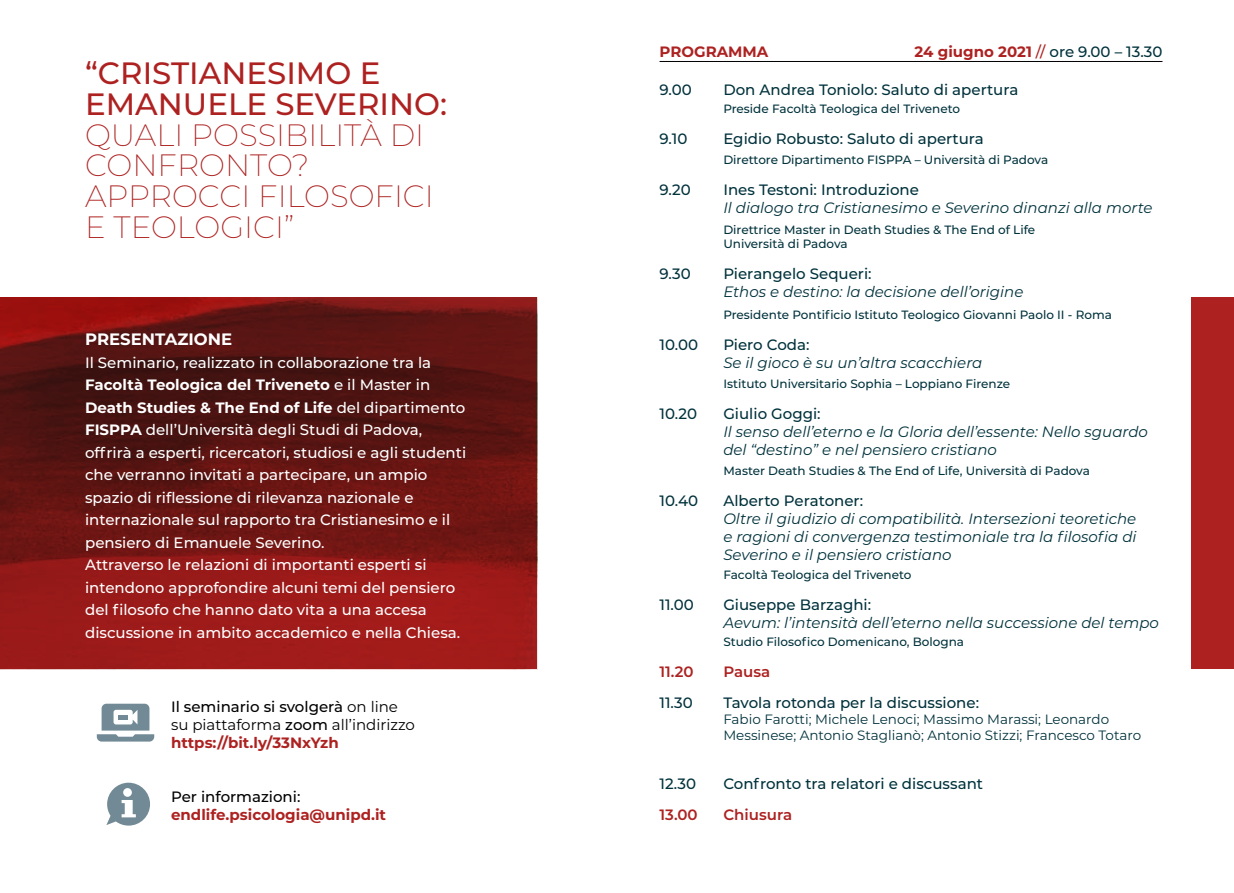
<style>
.page{position:relative;width:1234px;height:893px;background:#fff}
.page>*{position:absolute;margin:0;border:0;box-sizing:border-box;transform-origin:0 0}
.t1{font:200 30.9px/30.9px "Montserrat";color:#ad2221}
.t2{font:500 30.9px/30.9px "Montserrat";color:#ad2221}
.t3{font:700 16.5px "Montserrat";color:#fff}
.t4{font:500 15px/22.5px "Montserrat";color:#fff}
.t5{font:italic 15px/18px "Montserrat";color:#00323c}
.t6{font:500 15px "Montserrat";color:#00323c}
.t7{font:15px/18px "Montserrat";color:#000}
.t8{font:700 15px "Montserrat";color:#ad2221}
.t9{font:600 15px "Montserrat";color:#ad2221}
.t10{font:500 15px "Montserrat";color:#000}
.t11{font:13.5px/16.2px "Montserrat";color:#00323c}
.t12{font:500 12px/14.4px "Montserrat";color:#00323c}
.s1{font-weight:700}
.s2{font-weight:500}
.s3{font-weight:700;color:#ad2221}
.s4{color:#ad2221}
</style>
<div class="page">
<hr style="left:659px;top:61px;width:503px;height:1px;background:#000">
<img style="left:0;top:298px;width:537px;height:371px">
<div style="left:1191px;top:298px;width:42px;height:371px;background:#ad2221"></div>
<svg style="left:97px;top:704px;width:57px;height:38px"></svg>
<svg style="left:106px;top:783px;width:44px;height:43px"></svg>
<div style="left:123px;top:788px;width:9px;height:9px;background:#fff;border-radius:50%"></div>
<h1 class="t2" style="left:85px;top:56px;width:363px">“CRISTIANESIMO E<br>EMANUELE SEVERINO:</h1>
<h1 class="t1" style="left:85px;top:118px;width:350px">QUALI POSSIBILITÀ DI<br>CONFRONTO?<br>APPROCCI FILOSOFICI<br>E TEOLOGICI”</h1>
<p class="t3" style="left:85px;top:327px;width:149px">PRESENTAZIONE</p>
<p class="t4" style="left:85px;top:351px;width:382px">Il Seminario, realizzato in collaborazione tra la <span class="s1">Facoltà Teologica del Triveneto</span> e il Master in <span class="s1">Death Studies &amp; The End of Life</span> del dipartimento <span class="s1">FISPPA</span> dell’Università degli Studi di Padova, offrirà a esperti, ricercatori, studiosi e agli studenti che verranno invitati a partecipare, un ampio spazio di riflessione di rilevanza nazionale e internazionale sul rapporto tra Cristianesimo e il pensiero di Emanuele Severino.<br>Attraverso le relazioni di importanti esperti si intendono approfondire alcuni temi del pensiero del filosofo che hanno dato vita a una accesa discussione in ambito accademico e nella Chiesa.</p>
<p class="t7" style="left:171px;top:697px;width:245px"><span class="s2">Il seminario si svolgerà</span> on line su piattaforma <span class="s2">zoom</span> all’indirizzo <span class="s3">https://bit.ly/33NxYzh</span></p>
<p class="t10" style="left:171px;top:787px;width:131px">Per informazioni:</p>
<p class="t8" style="left:171px;top:804px;width:216px">endlife.psicologia@unipd.it</p>
<p class="t8" style="left:659px;top:41px;width:110px">PROGRAMMA</p>
<p class="t6" style="left:914px;top:41px;width:249px"><span class="s3">24 giugno 2021</span> <span class="s4">//</span> ore 9.00 – 13.30</p>
<p class="t6" style="left:659px;top:79px;width:34px">9.00</p>
<p class="t6" style="left:723px;top:79px;width:296px">Don Andrea Toniolo: Saluto di apertura</p>
<p class="t12" style="left:723px;top:101px;width:238px">Preside Facoltà Teologica del Triveneto</p>
<p class="t6" style="left:659px;top:128px;width:29px">9.10</p>
<p class="t6" style="left:723px;top:128px;width:262px">Egidio Robusto: Saluto di apertura</p>
<p class="t12" style="left:723px;top:152px;width:326px">Direttore Dipartimento FISPPA – Università di Padova</p>
<p class="t6" style="left:659px;top:179px;width:33px">9.20</p>
<p class="t6" style="left:723px;top:179px;width:197px">Ines Testoni: Introduzione</p>
<p class="t5" style="left:723px;top:198px;width:430px">Il dialogo tra Cristianesimo e Severino dinanzi alla morte</p>
<p class="t12" style="left:723px;top:222px;width:313px">Direttrice Master in Death Studies &amp; The End of Life<br>Università di Padova</p>
<p class="t6" style="left:659px;top:263px;width:33px">9.30</p>
<p class="t6" style="left:723px;top:263px;width:150px">Pierangelo Sequeri:</p>
<p class="t5" style="left:723px;top:282px;width:301px">Ethos e destino: la decisione dell’origine</p>
<p class="t12" style="left:723px;top:307px;width:390px">Presidente Pontificio Istituto Teologico Giovanni Paolo II - Roma</p>
<p class="t6" style="left:659px;top:334px;width:40px">10.00</p>
<p class="t6" style="left:723px;top:334px;width:88px">Piero Coda:</p>
<p class="t5" style="left:723px;top:353px;width:260px">Se il gioco è su un’altra scacchiera</p>
<p class="t12" style="left:723px;top:376px;width:288px">Istituto Universitario Sophia – Loppiano Firenze</p>
<p class="t6" style="left:659px;top:403px;width:39px">10.20</p>
<p class="t6" style="left:723px;top:403px;width:99px">Giulio Goggi:</p>
<p class="t5" style="left:723px;top:422px;width:426px">Il senso dell’eterno e la Gloria dell’essente: Nello sguardo del “destino” e nel pensiero cristiano</p>
<p class="t12" style="left:723px;top:463px;width:368px">Master Death Studies &amp; The End of Life, Università di Padova</p>
<p class="t6" style="left:659px;top:490px;width:40px">10.40</p>
<p class="t6" style="left:723px;top:490px;width:141px">Alberto Peratoner:</p>
<p class="t5" style="left:723px;top:509px;width:414px;text-align:justify">Oltre il giudizio di compatibilità. Intersezioni teoretiche e ragioni di convergenza testimoniale tra la filosofia di Severino e il pensiero cristiano</p>
<p class="t12" style="left:723px;top:567px;width:190px">Facoltà Teologica del Triveneto</p>
<p class="t6" style="left:659px;top:594px;width:36px">11.00</p>
<p class="t6" style="left:723px;top:594px;width:149px">Giuseppe Barzaghi:</p>
<p class="t5" style="left:723px;top:613px;width:437px">Aevum: l’intensità dell’eterno nella successione del tempo</p>
<p class="t12" style="left:723px;top:634px;width:242px">Studio Filosofico Domenicano, Bologna</p>
<p class="t9" style="left:659px;top:661px;width:36px">11.20</p>
<p class="t9" style="left:723px;top:661px;width:48px">Pausa</p>
<p class="t6" style="left:659px;top:692px;width:35px">11.30</p>
<p class="t6" style="left:723px;top:692px;width:257px">Tavola rotonda per la discussione:</p>
<p class="t11" style="left:723px;top:711px;width:419px">Fabio Farotti; Michele Lenoci; Massimo Marassi; Leonardo<br>Messinese; Antonio Staglianò; Antonio Stizzi; Francesco Totaro</p>
<p class="t6" style="left:659px;top:773px;width:38px">12.30</p>
<p class="t6" style="left:723px;top:773px;width:261px">Confronto tra relatori e discussant</p>
<p class="t9" style="left:659px;top:804px;width:40px">13.00</p>
<p class="t9" style="left:723px;top:804px;width:70px">Chiusura</p>
</div>
